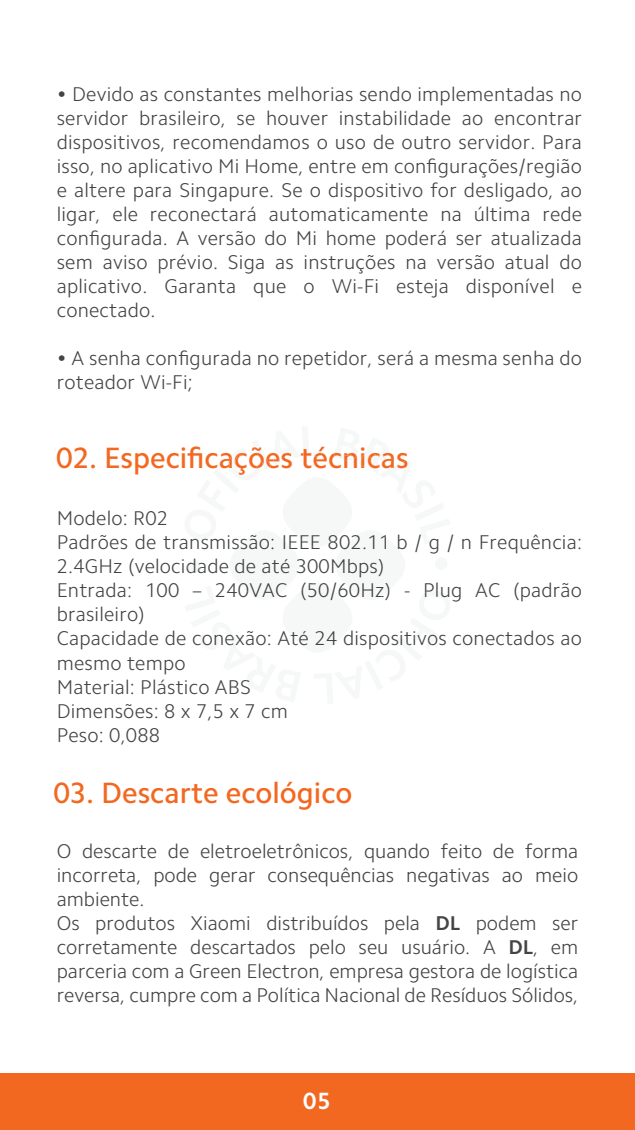
<style>
.page{position:relative;width:635px;height:1130px;background:#fff}
.page>*{position:absolute;margin:0;border:0;box-sizing:border-box;transform-origin:0 0}
.t1{font:500 29.6px "Camphor Pro";color:#f36821}
.t2{font:700 23.6px "Camphor Pro";color:#fff}
.t3{font:300 20px/24px "Camphor Pro";color:#434445}
.t4{font:300 20px "Camphor Pro";letter-spacing:.01em;color:#414141}
.s1{font-weight:500}
.s2{font-weight:700}
</style>
<div class="page">
<div style="left:0;top:1073px;width:635px;height:56px;background:#f36821"></div>
<p class="t3" style="left:57px;top:82px;width:527px;text-align:justify"><span class="s1">•</span> Devido as constantes melhorias sendo implementadas no servidor brasileiro, se houver instabilidade ao encontrar dispositivos, recomendamos o uso de outro servidor. Para isso, no aplicativo Mi Home, entre em configurações/região e altere para Singapure. Se o dispositivo for desligado, ao ligar, ele reconectará automaticamente na última rede configurada. A versão do Mi home poderá ser atualizada sem aviso prévio. Siga as instruções na versão atual do aplicativo. Garanta que o Wi-Fi esteja disponível e conectado.</p>
<p class="t3" style="left:57px;top:346px;width:527px">• A senha configurada no repetidor, será a mesma senha do roteador Wi-Fi;</p>
<h1 class="t1" style="left:56px;top:440px;width:354px">02. Especificações técnicas</h1>
<p class="t3" style="left:57px;top:506px;width:113px">Modelo: R02</p>
<p class="t4" style="left:57px;top:530px;width:527px">Padrões de transmissão: IEEE 802.11 b / g / n Frequência:</p>
<p class="t4" style="left:57px;top:554px;width:329px">2.4GHz (velocidade de até 300Mbps)</p>
<p class="t4" style="left:57px;top:578px;width:527px">Entrada: 100 – 240VAC (50/60Hz) - Plug AC (padrão</p>
<p class="t3" style="left:57px;top:602px;width:90px">brasileiro)</p>
<p class="t3" style="left:57px;top:650px;width:130px">mesmo tempo</p>
<p class="t3" style="left:57px;top:698px;width:233px">Dimensões: 8 x 7,5 x 7 cm<br>Peso: 0,088</p>
<p class="t4" style="left:57px;top:626px;width:527px">Capacidade de conexão: Até 24 dispositivos conectados ao</p>
<p class="t4" style="left:57px;top:674px;width:196px">Material: Plástico ABS</p>
<h1 class="t1" style="left:53px;top:775px;width:301px">03. Descarte ecológico</h1>
<p class="t3" style="left:57px;top:839px;width:523px">O descarte de eletroeletrônicos, quando feito de forma incorreta, pode gerar consequências negativas ao meio ambiente.<br>Os produtos Xiaomi distribuídos pela <span class="s2">DL</span> podem ser corretamente descartados pelo seu usuário. A <span class="s2">DL</span>, em parceria com a Green Electron, empresa gestora de logística reversa, cumpre com a Política Nacional de Resíduos Sólidos,</p>
<p class="t2" style="left:303px;top:1087px;width:29px">05</p>
</div>
